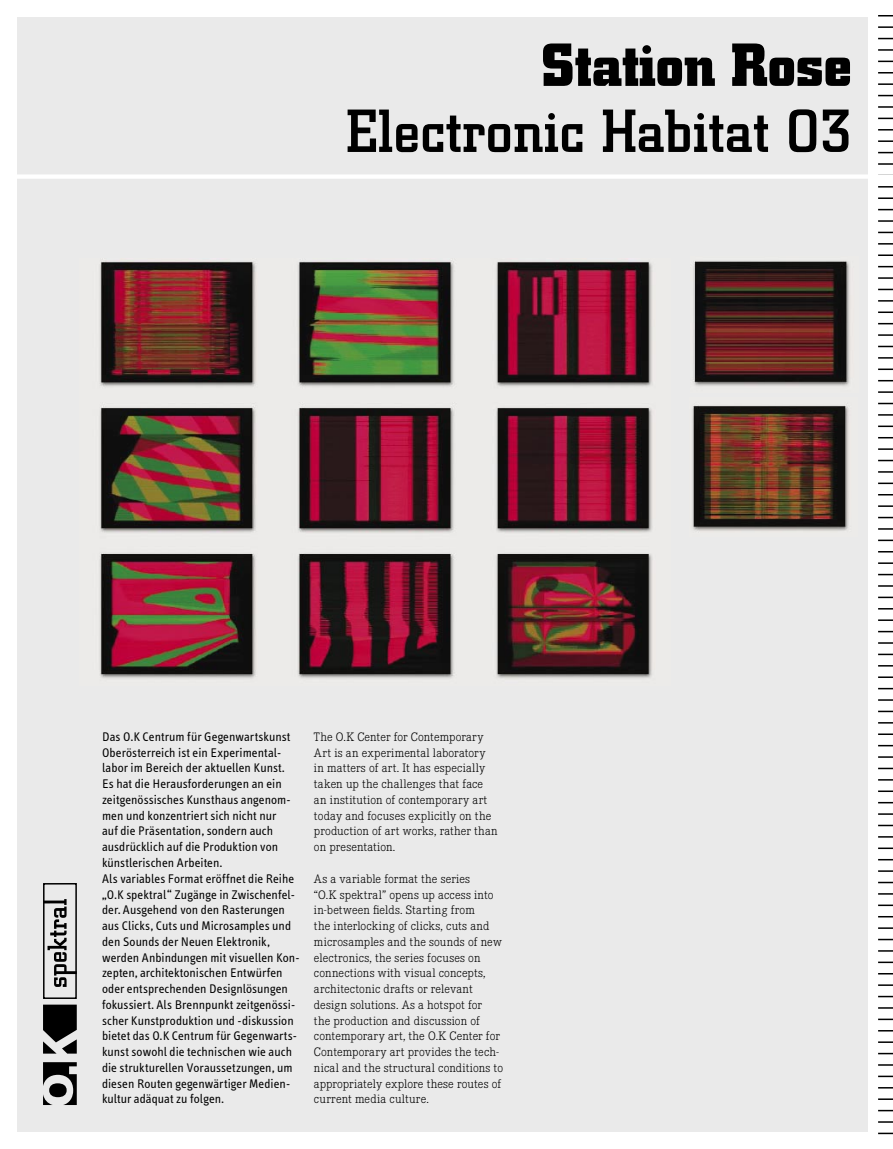
<style>
.page{position:relative;width:893px;height:1149px;background:#fff}
.page>*{position:absolute;margin:0;border:0;box-sizing:border-box;transform-origin:0 0}
.Headline{font:500 60px "City";letter-spacing:.01em;color:#000}
.Headline-2{font:700 60px "City";color:#000}
.text_dt{font:12.9px/15.8px "Info Text";letter-spacing:.005em;color:#000}
.text_e{font:300 12.75px/15.8px "Corporate E";letter-spacing:.015em;color:#000}
</style>
<div class="page">
<div style="left:17px;top:17px;width:850px;height:1114px;background:#eaeaea"></div>
<svg style="left:878px;top:15px;width:15px;height:1px"></svg>
<svg style="left:878px;top:26px;width:15px;height:2px"></svg>
<svg style="left:878px;top:38px;width:15px;height:1px"></svg>
<svg style="left:878px;top:49px;width:15px;height:2px"></svg>
<svg style="left:878px;top:61px;width:15px;height:1px"></svg>
<svg style="left:878px;top:72px;width:15px;height:1px"></svg>
<svg style="left:878px;top:83px;width:15px;height:2px"></svg>
<svg style="left:878px;top:95px;width:15px;height:1px"></svg>
<svg style="left:878px;top:106px;width:15px;height:2px"></svg>
<svg style="left:878px;top:118px;width:15px;height:1px"></svg>
<svg style="left:878px;top:129px;width:15px;height:1px"></svg>
<svg style="left:878px;top:140px;width:15px;height:2px"></svg>
<svg style="left:878px;top:152px;width:15px;height:1px"></svg>
<svg style="left:878px;top:163px;width:15px;height:2px"></svg>
<svg style="left:878px;top:186px;width:15px;height:1px"></svg>
<svg style="left:878px;top:197px;width:15px;height:2px"></svg>
<svg style="left:878px;top:209px;width:15px;height:1px"></svg>
<svg style="left:878px;top:220px;width:15px;height:2px"></svg>
<svg style="left:878px;top:231px;width:15px;height:2px"></svg>
<svg style="left:878px;top:243px;width:15px;height:1px"></svg>
<svg style="left:878px;top:254px;width:15px;height:2px"></svg>
<svg style="left:878px;top:266px;width:15px;height:1px"></svg>
<svg style="left:878px;top:277px;width:15px;height:2px"></svg>
<svg style="left:878px;top:288px;width:15px;height:2px"></svg>
<svg style="left:878px;top:300px;width:15px;height:1px"></svg>
<svg style="left:878px;top:311px;width:15px;height:2px"></svg>
<svg style="left:878px;top:323px;width:15px;height:1px"></svg>
<svg style="left:878px;top:334px;width:15px;height:2px"></svg>
<svg style="left:878px;top:345px;width:15px;height:2px"></svg>
<svg style="left:878px;top:357px;width:15px;height:1px"></svg>
<svg style="left:878px;top:368px;width:15px;height:2px"></svg>
<svg style="left:878px;top:380px;width:15px;height:1px"></svg>
<svg style="left:878px;top:391px;width:15px;height:2px"></svg>
<svg style="left:878px;top:402px;width:15px;height:2px"></svg>
<svg style="left:878px;top:414px;width:15px;height:1px"></svg>
<svg style="left:878px;top:425px;width:15px;height:2px"></svg>
<svg style="left:878px;top:437px;width:15px;height:1px"></svg>
<svg style="left:878px;top:448px;width:15px;height:2px"></svg>
<svg style="left:878px;top:459px;width:15px;height:2px"></svg>
<svg style="left:878px;top:471px;width:15px;height:1px"></svg>
<svg style="left:878px;top:482px;width:15px;height:2px"></svg>
<svg style="left:878px;top:494px;width:15px;height:1px"></svg>
<svg style="left:878px;top:505px;width:15px;height:1px"></svg>
<svg style="left:878px;top:516px;width:15px;height:2px"></svg>
<svg style="left:878px;top:528px;width:15px;height:1px"></svg>
<svg style="left:878px;top:539px;width:15px;height:2px"></svg>
<svg style="left:878px;top:551px;width:15px;height:1px"></svg>
<svg style="left:878px;top:562px;width:15px;height:1px"></svg>
<svg style="left:878px;top:573px;width:15px;height:2px"></svg>
<svg style="left:878px;top:585px;width:15px;height:1px"></svg>
<svg style="left:878px;top:596px;width:15px;height:2px"></svg>
<svg style="left:878px;top:608px;width:15px;height:1px"></svg>
<svg style="left:878px;top:619px;width:15px;height:1px"></svg>
<svg style="left:878px;top:630px;width:15px;height:2px"></svg>
<svg style="left:878px;top:642px;width:15px;height:1px"></svg>
<svg style="left:878px;top:653px;width:15px;height:2px"></svg>
<svg style="left:878px;top:665px;width:15px;height:1px"></svg>
<svg style="left:878px;top:676px;width:15px;height:1px"></svg>
<svg style="left:878px;top:687px;width:15px;height:2px"></svg>
<svg style="left:878px;top:699px;width:15px;height:1px"></svg>
<svg style="left:878px;top:710px;width:15px;height:2px"></svg>
<svg style="left:878px;top:722px;width:15px;height:1px"></svg>
<svg style="left:878px;top:733px;width:15px;height:1px"></svg>
<svg style="left:878px;top:744px;width:15px;height:2px"></svg>
<svg style="left:878px;top:756px;width:15px;height:1px"></svg>
<svg style="left:878px;top:767px;width:15px;height:2px"></svg>
<svg style="left:878px;top:779px;width:15px;height:1px"></svg>
<svg style="left:878px;top:790px;width:15px;height:1px"></svg>
<svg style="left:878px;top:801px;width:15px;height:2px"></svg>
<svg style="left:878px;top:813px;width:15px;height:1px"></svg>
<svg style="left:878px;top:824px;width:15px;height:2px"></svg>
<svg style="left:878px;top:836px;width:15px;height:1px"></svg>
<svg style="left:878px;top:847px;width:15px;height:1px"></svg>
<svg style="left:878px;top:858px;width:15px;height:2px"></svg>
<svg style="left:878px;top:870px;width:15px;height:1px"></svg>
<svg style="left:878px;top:881px;width:15px;height:2px"></svg>
<svg style="left:878px;top:893px;width:15px;height:1px"></svg>
<svg style="left:878px;top:904px;width:15px;height:1px"></svg>
<svg style="left:878px;top:916px;width:15px;height:1px"></svg>
<svg style="left:878px;top:927px;width:15px;height:1px"></svg>
<svg style="left:878px;top:938px;width:15px;height:2px"></svg>
<svg style="left:878px;top:950px;width:15px;height:1px"></svg>
<svg style="left:878px;top:961px;width:15px;height:1px"></svg>
<svg style="left:878px;top:973px;width:15px;height:1px"></svg>
<svg style="left:878px;top:984px;width:15px;height:1px"></svg>
<svg style="left:878px;top:995px;width:15px;height:1px"></svg>
<svg style="left:878px;top:1007px;width:15px;height:1px"></svg>
<svg style="left:878px;top:1018px;width:15px;height:1px"></svg>
<svg style="left:878px;top:1030px;width:15px;height:1px"></svg>
<svg style="left:878px;top:1041px;width:15px;height:1px"></svg>
<svg style="left:878px;top:1052px;width:15px;height:1px"></svg>
<svg style="left:878px;top:1064px;width:15px;height:1px"></svg>
<svg style="left:878px;top:1075px;width:15px;height:1px"></svg>
<svg style="left:878px;top:1087px;width:15px;height:1px"></svg>
<svg style="left:878px;top:1098px;width:15px;height:1px"></svg>
<svg style="left:878px;top:1109px;width:15px;height:1px"></svg>
<svg style="left:878px;top:1121px;width:15px;height:1px"></svg>
<svg style="left:878px;top:1132px;width:15px;height:1px"></svg>
<div style="left:0;top:174px;width:893px;height:5px;background:#fff"></div>
<div style="left:43px;top:882px;width:34px;height:116px;border:2px solid #000"></div>
<svg style="left:44px;top:898px;width:33px;height:88px"></svg>
<svg style="left:43px;top:1004px;width:34px;height:49px"></svg>
<svg style="left:43px;top:1062px;width:34px;height:42px"></svg>
<div style="left:49px;top:1082px;width:18px;height:14px;background:#000;border-radius:50%"></div>
<img style="left:99px;top:258px;width:553px;height:421px">
<img style="left:693px;top:261px;width:157px;height:125px">
<img style="left:692px;top:405px;width:157px;height:126px">
<p class="Headline-2" style="left:541px;top:32px;width:313px">Station Rose</p>
<p class="Headline" style="left:346px;top:98px;width:507px">Electronic Habitat 03</p>
<p class="text_dt" style="left:102px;top:728px;width:190px">Das O.K Centrum für Gegenwartskunst<br>Oberösterreich ist ein Experimental-</p>
<p class="text_dt" style="left:102px;top:760px;width:190px">labor im Bereich der aktuellen Kunst.<br>Es hat die Herausforderungen an ein zeitgenössisches Kunsthaus angenom&shy;men und konzentriert sich nicht nur auf die Präsentation, sondern auch ausdrücklich auf die Produktion von künstlerischen Arbeiten.</p>
<p class="text_dt" style="left:102px;top:870px;width:199px">Als variables Format eröffnet die Reihe „O.K spektral“ Zugänge in Zwischenfel&shy;der. Ausgehend von den Rasterungen aus Clicks, Cuts und Microsamples und den Sounds der Neuen Elektronik, werden Anbindungen mit visuellen Kon&shy;zepten, architektonischen Entwürfen oder entsprechenden Designlösungen fokussiert. Als Brennpunkt zeitgenössi&shy;scher Kunstproduktion und -diskussion bietet das O.K Centrum für Gegenwarts&shy;kunst sowohl die technischen wie auch die strukturellen Voraussetzungen, um diesen Routen gegenwärtiger Medien&shy;kultur adäquat zu folgen.</p>
<p class="text_e" style="left:314px;top:728px;width:185px">The O.K Center for Contemporary<br>Art is an experimental laboratory in matters of art. It has especially taken up the challenges that face an institution of contemporary art today and focuses explicitly on the production of art works, rather than on presentation.</p>
<p class="text_e" style="left:314px;top:870px;width:158px">As a variable format the series</p>
<p class="text_e" style="left:314px;top:886px;width:191px">“O.K spektral” opens up access into in-between fields. Starting from<br>the interlocking of clicks, cuts and microsamples and the sounds of new electronics, the series focuses on connections with visual concepts, architectonic drafts or relevant design solutions. As a hotspot for<br>the production and discussion of contemporary art, the O.K Center for Contemporary art provides the tech&shy;nical and the structural conditions to appropriately explore these routes of current media culture.</p>
</div>
